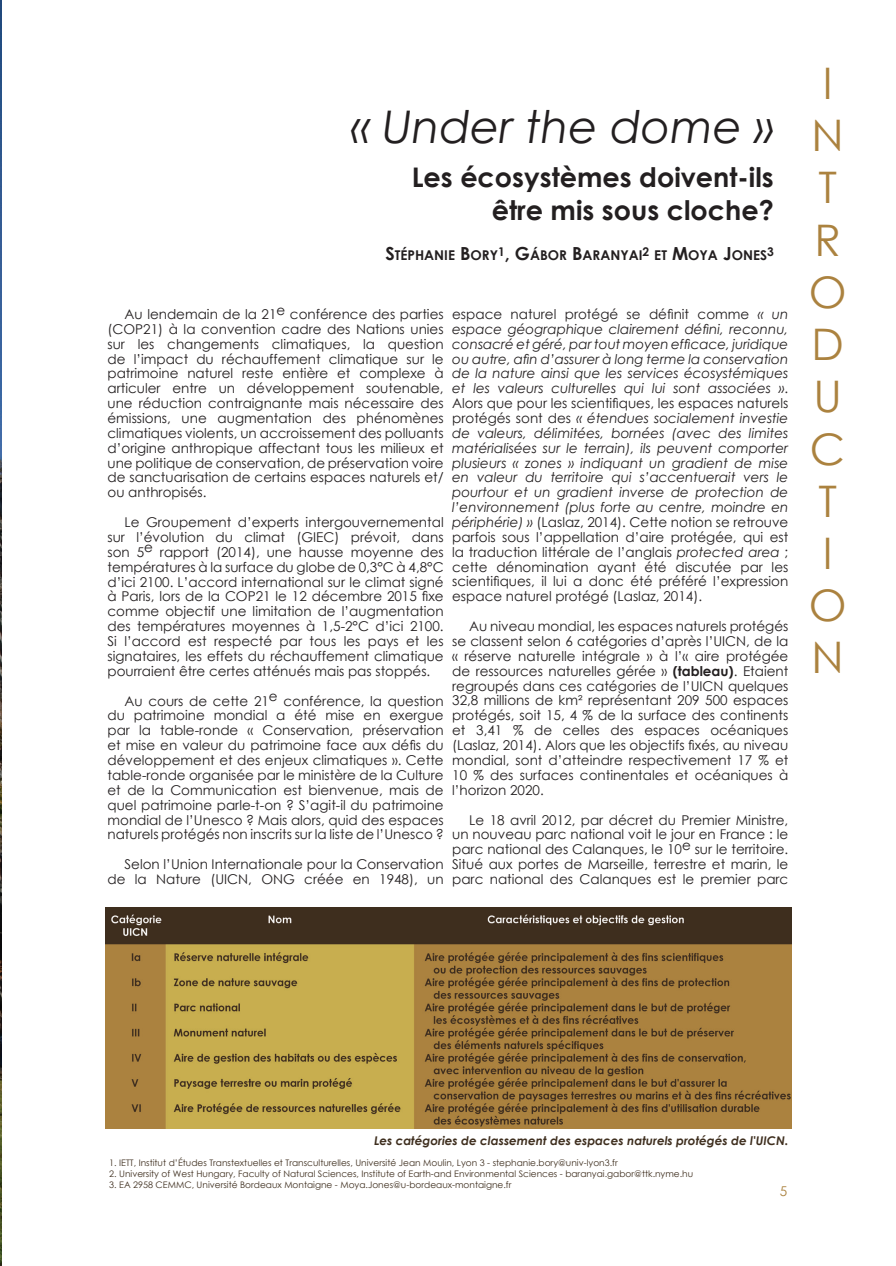
<style>
.page{position:relative;width:896px;height:1266px;background:#fff}
.page>*{position:absolute;margin:0;border:0;box-sizing:border-box;transform-origin:0 0}
.t1{font:italic 45px "Century Gothic";color:#231f20}
.t2{font:43.5px "Century Gothic";color:#ab823f}
.t3{font:700 27px "Century Gothic";color:#231f20}
.t4{font:13.5px/14.9px "Century Gothic";color:#231f20;text-align:justify}
.t5{font:italic 13.5px/14.9px "Century Gothic";color:#231f20;text-align:justify}
.t6{font:700 13.5px "Century Gothic";color:#231f20}
.t7{font:13.5px "Century Gothic";color:#ab823f}
.t8{font:italic 700 12px "Century Gothic";color:#3e2e1e}
.t9{font:9px "Century Gothic";color:#3e2e1e}
.s1{font-size:18px}
.s2{font-style:normal}
.s3{font-weight:700}
</style>
<div class="page">
<img style="left:0;top:3px;width:1px;height:1261px">
<img style="left:105px;top:907px;width:686px;height:220px">
<p class="t1" style="left:351px;top:95px;width:424px">« Under the dome »</p>
<p class="t3" style="left:411px;top:157px;width:363px">Les écosystèmes doivent-ils</p>
<p class="t3" style="left:491px;top:190px;width:283px">être mis sous cloche?</p>
<p class="t6" style="left:385px;top:245px;width:390px"><span class="s1">S</span>TÉPHANIE <span class="s1">B</span>ORY<sup>1</sup><span class="s1">, G</span>ÁBOR <span class="s1">B</span>ARANYAI<sup>2</sup> ET <span class="s1">M</span>OYA <span class="s1">J</span>ONES<sup>3</sup></p>
<p class="t4" style="left:107px;top:306px;width:337px;text-indent:17px">Au lendemain de la 21e conférence des parties (COP21) à la convention cadre des Nations unies sur les changements climatiques, la question de l’impact du réchauffement climatique sur le patrimoine naturel reste entière et complexe à articuler entre un développement soutenable, une réduction contraignante mais nécessaire des émissions, une augmentation des phénomènes climatiques violents, un accroissement des polluants d’origine anthropique affectant tous les milieux et une politique de conservation, de préservation voire de sanctuarisation de certains espaces naturels et/ ou anthropisés.</p>
<p class="t4" style="left:107px;top:514px;width:337px;text-indent:17px">Le Groupement d’experts intergouvernemental sur l’évolution du climat (GIEC) prévoit, dans son 5e rapport (2014), une hausse moyenne des températures à la surface du globe de 0,3°C à 4,8°C d’ici 2100. L’accord international sur le climat signé à Paris, lors de la COP21 le 12 décembre 2015 fixe comme objectif une limitation de l’augmentation des températures moyennes à 1,5-2°C d’ici 2100.<br>Si l’accord est respecté par tous les pays et les signataires, les effets du réchauffement climatique pourraient être certes atténués mais pas stoppés.</p>
<p class="t4" style="left:107px;top:693px;width:337px;text-indent:17px">Au cours de cette 21e conférence, la question du patrimoine mondial a été mise en exergue par la table-ronde « Conservation, préservation et mise en valeur du patrimoine face aux défis du développement et des enjeux climatiques ». Cette table-ronde organisée par le ministère de la Culture et de la Communication est bienvenue, mais de quel patrimoine parle-t-on ? S’agit-il du patrimoine mondial de l’Unesco ? Mais alors, quid des espaces naturels protégés non inscrits sur la liste de l’Unesco ?</p>
<p class="t4" style="left:107px;top:856px;width:337px;text-align:right">Selon l’Union Internationale pour la Conservation de la Nature (UICN, ONG créée en 1948), un</p>
<p class="t5" style="left:452px;top:306px;width:337px"><span class="s2">espace naturel protégé se définit comme</span> « un espace géographique clairement défini, reconnu, consacré et géré, par tout moyen efficace, juridique ou autre, afin d’assurer à long terme la conservation de la nature ainsi que les services écosystémiques et les valeurs culturelles qui lui sont associées »<span class="s2">.<br>Alors que pour les scientifiques, les espaces naturels protégés sont des</span> « étendues socialement investie de valeurs, délimitées, bornées (avec des limites matérialisées sur le terrain), ils peuvent comporter plusieurs « zones » indiquant un gradient de mise en valeur du territoire qui s’accentuerait vers le pourtour et un gradient inverse de protection de l’environnement (plus forte au centre, moindre en périphérie) » <span class="s2">(Laslaz, 2014). Cette notion se retrouve parfois sous l’appellation d’aire protégée, qui est la traduction littérale de l’anglais</span> protected area <span class="s2">; cette dénomination ayant été discutée par les scientifiques, il lui a donc été préféré l’expression espace naturel protégé (Laslaz, 2014).</span></p>
<p class="t4" style="left:452px;top:618px;width:337px;text-indent:17px">Au niveau mondial, les espaces naturels protégés se classent selon 6 catégories d’après l’UICN, de la « réserve naturelle intégrale » à l’« aire protégée de ressources naturelles gérée » <span class="s3">(tableau)</span>. Etaient regroupés dans ces catégories de l’UICN quelques 32,8 millions de km² représentant 209 500 espaces protégés, soit 15, 4 % de la surface des continents et 3,41 % de celles des espaces océaniques (Laslaz, 2014). Alors que les objectifs fixés, au niveau mondial, sont d’atteindre respectivement 17 % et 10 % des surfaces continentales et océaniques à l’horizon 2020.</p>
<p class="t4" style="left:452px;top:811px;width:337px;text-indent:17px">Le 18 avril 2012, par décret du Premier Ministre, un nouveau parc national voit le jour en France : le parc national des Calanques, le 10e sur le territoire.<br>Situé aux portes de Marseille, terrestre et marin, le parc national des Calanques est le premier parc</p>
<p class="t2" style="left:822px;top:53px;width:11px">I</p>
<p class="t2" style="left:811px;top:105px;width:34px">N</p>
<p class="t2" style="left:818px;top:157px;width:20px">T</p>
<p class="t2" style="left:814px;top:209px;width:28px">R</p>
<p class="t2" style="left:808px;top:261px;width:39px">O</p>
<p class="t2" style="left:811px;top:314px;width:34px">D</p>
<p class="t2" style="left:813px;top:366px;width:30px">U</p>
<p class="t2" style="left:809px;top:418px;width:37px">C</p>
<p class="t2" style="left:818px;top:470px;width:20px">T</p>
<p class="t2" style="left:822px;top:522px;width:11px">I</p>
<p class="t2" style="left:808px;top:575px;width:39px">O</p>
<p class="t2" style="left:811px;top:627px;width:34px">N</p>
<p class="t8" style="left:374px;top:1131px;width:415px">Les catégories de classement des espaces naturels protégés de l'UICN.</p>
<p class="t9" style="left:109px;top:1156px;width:510px">1. IETT, Institut d’Études Transtextuelles et Transculturelles, Université Jean Moulin, Lyon 3 - stephanie.bory@univ-lyon3.fr</p>
<p class="t9" style="left:109px;top:1167px;width:585px">2. University of West Hungary, Faculty of Natural Sciences, Institute of Earth-and Environmental Sciences - baranyai.gabor@ttk.nyme.hu</p>
<p class="t9" style="left:109px;top:1178px;width:403px">3. EA 2958 CEMMC, Université Bordeaux Montaigne - Moya.Jones@u-bordeaux-montaigne.fr</p>
<p class="t7" style="left:779px;top:1181px;width:9px">5</p>
</div>
